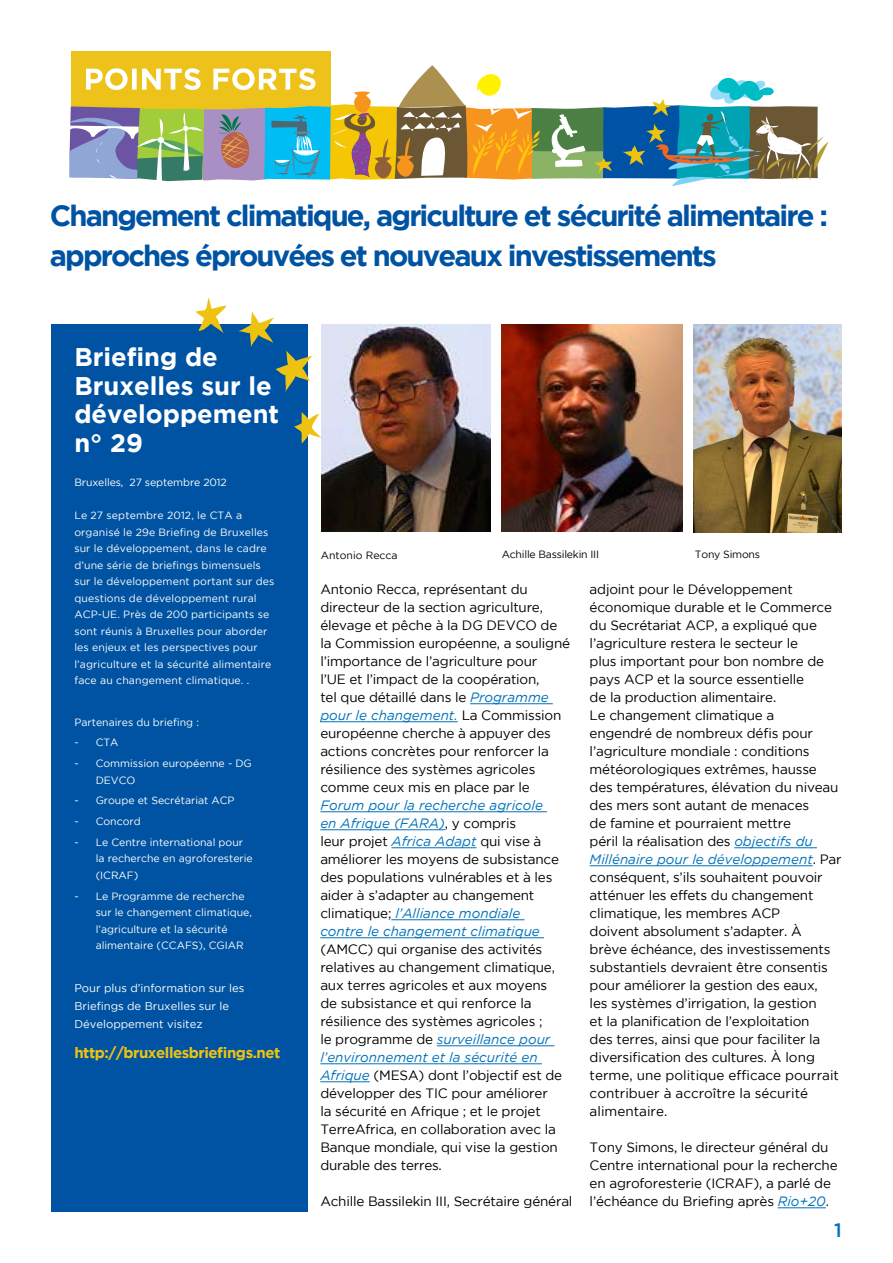
<style>
.page{position:relative;width:893px;height:1263px;background:#fff}
.page>*{position:absolute;margin:0;border:0;box-sizing:border-box;transform-origin:0 0}
.A-HEAD{font:700 29.1px/39.9px "Gotham";letter-spacing:-.065em;color:#0053a2}
.INFO_BOX_HEADER{font:700 25.5px/28.5px "Gotham";color:#fff}
.t1{font:500 19.5px "Gotham";color:#0072bc}
.BODY_BULLETS{font:700 15px "Gotham";letter-spacing:-.03em;color:#edc310}
.BODY{font:13.5px/18px "Gotham";letter-spacing:-.015em;color:#000}
.BODY_BULLETS-2{font:11.25px/18px "Gotham";color:#fff}
.BODY_BULLETS-3{font:10.5px/16.5px "Gotham";letter-spacing:.01em;color:#fff}
.IMAGE_CAPTIONS{font:10.5px "Gotham";letter-spacing:-.02em;color:#000}
.BODY_BULLETS-4{font:10.5px "Gotham";letter-spacing:-.01em;color:#fff}
.IMAGE_CAPTIONS-2{font:10.5px "Gotham";color:#000}
.s1{font-style:italic;color:#0072b9}
</style>
<div class="page">
<div style="left:71px;top:51px;width:260px;height:123px;background:#edc31b"></div>
<hr style="left:470px;top:703px;width:83px;height:1px;background:#0072b9">
<hr style="left:320px;top:721px;width:138px;height:1px;background:#0072b9">
<hr style="left:320px;top:811px;width:227px;height:1px;background:#0072b9">
<hr style="left:320px;top:829px;width:125px;height:1px;background:#0072b9">
<hr style="left:391px;top:847px;width:85px;height:1px;background:#0072b9">
<hr style="left:391px;top:919px;width:133px;height:1px;background:#0072b9">
<hr style="left:320px;top:937px;width:224px;height:1px;background:#0072b9">
<hr style="left:437px;top:1045px;width:117px;height:1px;background:#0072b9">
<hr style="left:320px;top:1063px;width:222px;height:1px;background:#0072b9">
<hr style="left:320px;top:1081px;width:50px;height:1px;background:#0072b9">
<hr style="left:734px;top:847px;width:83px;height:1px;background:#0072b9">
<hr style="left:590px;top:865px;width:223px;height:1px;background:#0072b9">
<hr style="left:778px;top:1207px;width:48px;height:1px;background:#0072b9">
<div style="left:51px;top:324px;width:256px;height:888px;background:#0053a2"></div>
<svg style="left:238px;top:311px;width:76px;height:82px"></svg>
<svg style="left:294px;top:412px;width:27px;height:31px"></svg>
<svg style="left:196px;top:298px;width:31px;height:36px"></svg>
<img style="left:502px;top:324px;width:180px;height:208px">
<img style="left:694px;top:324px;width:148px;height:209px">
<svg style="left:69px;top:65px;width:759px;height:121px"></svg>
<img style="left:321px;top:324px;width:170px;height:207px">
<p class="A-HEAD" style="left:50px;top:195px;width:780px">Changement climatique, agriculture et sécurité alimentaire : approches éprouvées et nouveaux investissements</p>
<p class="INFO_BOX_HEADER" style="left:74px;top:342px;width:206px">Briefing de<br>Bruxelles sur le développement n° 29</p>
<p class="BODY_BULLETS-4" style="left:74px;top:476px;width:154px">Bruxelles, 27 septembre 2012</p>
<p class="BODY_BULLETS-3" style="left:74px;top:507px;width:201px">Le 27 septembre 2012, le CTA a organisé le 29e Briefing de Bruxelles sur le développement, dans le cadre d’une série de briefings bimensuels sur le développement portant sur des questions de développement rural ACP-UE. Près de 200 participants se sont réunis à Bruxelles pour aborder les enjeux et les perspectives pour l’agriculture et la sécurité alimentaire face au changement climatique. .</p>
<p class="BODY_BULLETS-3" style="left:74px;top:713px;width:126px">Partenaires du briefing :</p>
<p class="BODY_BULLETS-3" style="left:74px;top:734px;width:46px">- CTA</p>
<p class="BODY_BULLETS-3" style="left:96px;top:755px;width:158px;text-indent:-21px">- Commission européenne - DG<br>DEVCO</p>
<p class="BODY_BULLETS-3" style="left:74px;top:792px;width:162px">- Groupe et Secrétariat ACP</p>
<p class="BODY_BULLETS-3" style="left:74px;top:813px;width:68px">- Concord</p>
<p class="BODY_BULLETS-3" style="left:96px;top:834px;width:159px;text-indent:-21px">- Le Centre international pour la recherche en agroforesterie (ICRAF)</p>
<p class="BODY_BULLETS-3" style="left:96px;top:887px;width:158px;text-indent:-21px">- Le Programme de recherche sur le changement climatique, l’agriculture et la sécurité alimentaire (CCAFS), CGIAR</p>
<p class="BODY_BULLETS-2" style="left:74px;top:979px;width:172px">Pour plus d’information sur les<br>Briefings de Bruxelles sur le<br>Développement visitez</p>
<p class="BODY_BULLETS" style="left:74px;top:1044px;width:208px">http://bruxellesbriefings.net</p>
<p class="IMAGE_CAPTIONS-2" style="left:321px;top:549px;width:78px">Antonio Recca</p>
<p class="IMAGE_CAPTIONS" style="left:502px;top:548px;width:99px">Achille Bassilekin III</p>
<p class="IMAGE_CAPTIONS" style="left:695px;top:548px;width:67px">Tony Simons</p>
<p class="BODY" style="left:320px;top:580px;width:251px">Antonio Recca, représentant du directeur de la section agriculture, élevage et pêche à la DG DEVCO de la Commission européenne, a souligné l’importance de l’agriculture pour<br>l’UE et l’impact de la coopération,<br>tel que détaillé dans le <span class="s1">Programme pour le changement.</span> La Commission européenne cherche à appuyer des actions concrètes pour renforcer la résilience des systèmes agricoles comme ceux mis en place par le <span class="s1">Forum pour la recherche agricole<br>en Afrique (FARA)</span>, y compris<br>leur projet <span class="s1">Africa Adapt</span> qui vise à améliorer les moyens de subsistance des populations vulnérables et à les aider à s’adapter au changement climatique; <span class="s1">l’Alliance mondiale<br>contre le changement climatique </span>(AMCC) qui organise des activités relatives au changement climatique, aux terres agricoles et aux moyens<br>de subsistance et qui renforce la résilience des systèmes agricoles ;<br>le programme de <span class="s1">surveillance pour l’environnement et la sécurité en Afrique</span> (MESA) dont l’objectif est de développer des TIC pour améliorer<br>la sécurité en Afrique ; et le projet TerreAfrica, en collaboration avec la Banque mondiale, qui vise la gestion durable des terres.</p>
<p class="BODY" style="left:320px;top:1192px;width:254px">Achille Bassilekin III, Secrétaire général</p>
<p class="BODY" style="left:590px;top:580px;width:253px">adjoint pour le Développement économique durable et le Commerce du Secrétariat ACP, a expliqué que l’agriculture restera le secteur le<br>plus important pour bon nombre de pays ACP et la source essentielle<br>de la production alimentaire.<br>Le changement climatique a<br>engendré de nombreux défis pour l’agriculture mondiale : conditions météorologiques extrêmes, hausse des températures, élévation du niveau des mers sont autant de menaces<br>de famine et pourraient mettre<br>péril la réalisation des <span class="s1">objectifs du Millénaire pour le développement</span>. Par conséquent, s’ils souhaitent pouvoir atténuer les effets du changement climatique, les membres ACP<br>doivent absolument s’adapter. À brève échéance, des investissements substantiels devraient être consentis pour améliorer la gestion des eaux,<br>les systèmes d’irrigation, la gestion<br>et la planification de l’exploitation<br>des terres, ainsi que pour faciliter la diversification des cultures. À long terme, une politique efficace pourrait contribuer à accroître la sécurité alimentaire.</p>
<p class="BODY" style="left:590px;top:1138px;width:250px">Tony Simons, le directeur général du Centre international pour la recherche en agroforesterie (ICRAF), a parlé de l’échéance du Briefing après <span class="s1">Rio+20</span>.</p>
<p class="t1" style="left:834px;top:1219px;width:9px">1</p>
</div>
